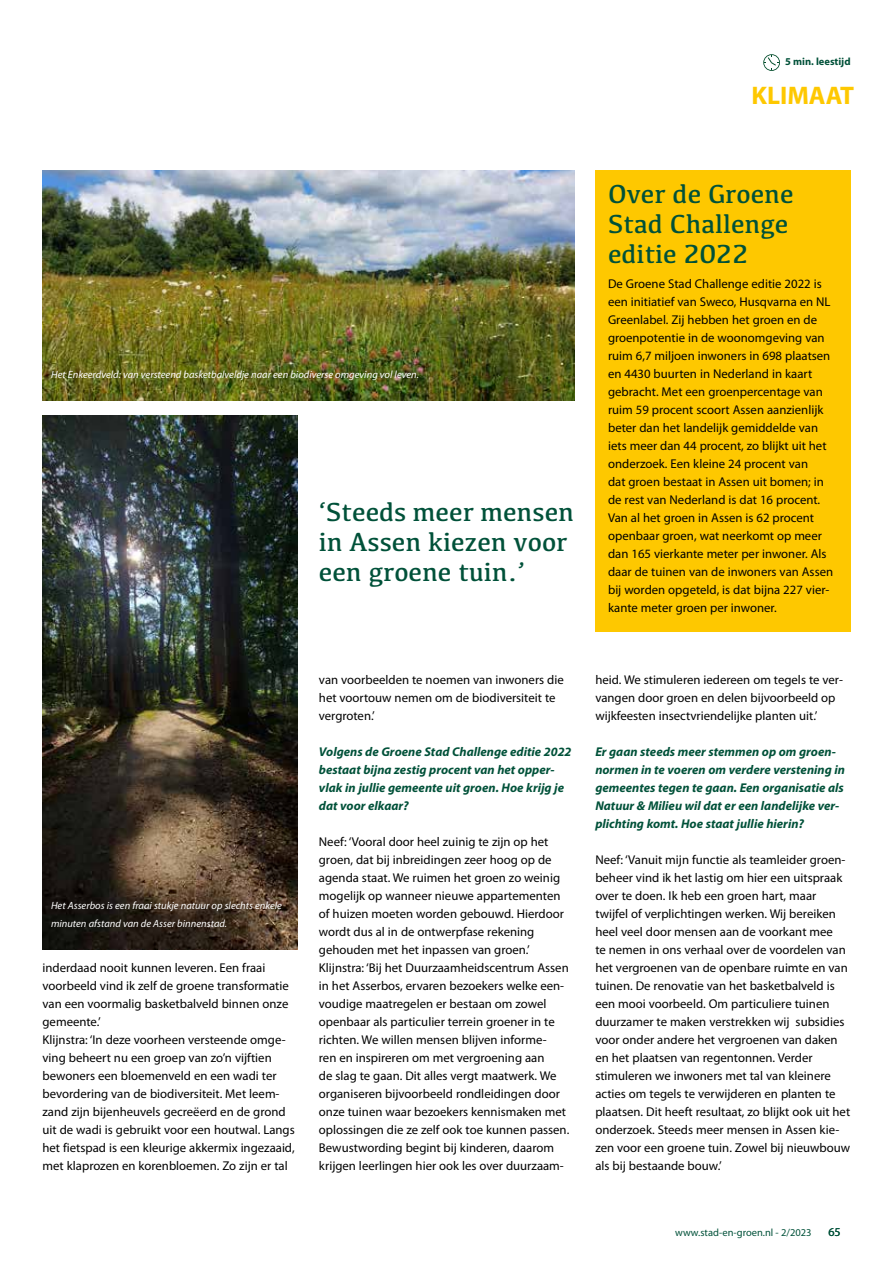
<style>
.page{position:relative;width:893px;height:1263px;background:#fff}
.page>*{position:absolute;margin:0;border:0;box-sizing:border-box;transform-origin:0 0}
.t1{font:27px/30px "Kefa";color:#005139}
.t2{font:700 25.5px "Myriad Pro";color:#fec800}
.t3{font:12.75px/18px "Myriad Pro";color:#000}
.t4{font:italic 700 12.75px/18px "Myriad Pro";color:#005139}
.t5{font:12px "Myriad Pro";color:#005139}
.t6{font:italic 10.5px/18px "Myriad Pro";color:#fff}
.t7{font:10.5px "Myriad Pro";color:#005139}
.t8{font:700 10.5px "Myriad Pro";color:#005139}
</style>
<div class="page">
<div style="left:595px;top:170px;width:255px;height:461px;background:#fec800"></div>
<img style="left:43px;top:170px;width:531px;height:231px">
<img style="left:43px;top:416px;width:255px;height:533px">
<svg style="left:763px;top:54px;width:17px;height:17px"></svg>
<p class="t8" style="left:785px;top:55px;width:67px">5 min. leestijd</p>
<h2 class="t2" style="left:751px;top:79px;width:104px">KLIMAAT</h2>
<p class="t6" style="left:51px;top:365px;width:369px">Het Enkeerdveld: van versteend basketbalveldje naar een biodiverse omgeving vol leven.</p>
<h1 class="t1" style="left:319px;top:496px;width:257px">‘Steeds meer mensen in Assen kiezen voor een groene tuin.’</h1>
<h1 class="t1" style="left:608px;top:178px;width:187px">Over de Groene<br>Stad Challenge editie 2022</h1>
<p class="t3" style="left:608px;top:275px;width:227px">De Groene Stad Challenge editie 2022 is een initiatief van Sweco, Husqvarna en NL Greenlabel. Zij hebben het groen en de groenpotentie in de woonomgeving van ruim 6,7 miljoen inwoners in 698 plaatsen en 4430 buurten in Nederland in kaart gebracht. Met een groenpercentage van ruim 59 procent scoort Assen aanzienlijk beter dan het landelijk gemiddelde van iets meer dan 44 procent, zo blijkt uit het onderzoek. Een kleine 24 procent van<br>dat groen bestaat in Assen uit bomen; in de rest van Nederland is dat 16 procent.<br>Van al het groen in Assen is 62 procent openbaar groen, wat neerkomt op meer dan 165 vierkante meter per inwoner. Als daar de tuinen van de inwoners van Assen bij worden opgeteld, is dat bijna 227 vier&shy;kante meter groen per inwoner.</p>
<p class="t6" style="left:51px;top:896px;width:233px">Het Asserbos is een fraai stukje natuur op slechts enkele minuten afstand van de Asser binnenstad.</p>
<p class="t3" style="left:43px;top:959px;width:254px">inderdaad nooit kunnen leveren. Een fraai voorbeeld vind ik zelf de groene transformatie van een voormalig basketbalveld binnen onze gemeente.’<br>Klijnstra: ‘In deze voorheen versteende omge&shy;ving beheert nu een groep van zo’n vijftien bewoners een bloemenveld en een wadi ter bevordering van de biodiversiteit. Met leem&shy;zand zijn bijenheuvels gecreëerd en de grond uit de wadi is gebruikt voor een houtwal. Langs het fietspad is een kleurige akkermix ingezaaid, met klaprozen en korenbloemen. Zo zijn er tal</p>
<p class="t3" style="left:319px;top:671px;width:246px">van voorbeelden te noemen van inwoners die het voortouw nemen om de biodiversiteit te vergroten.’</p>
<p class="t4" style="left:319px;top:742px;width:254px">Volgens de Groene Stad Challenge editie 2022 bestaat bijna zestig procent van het opper&shy;vlak in jullie gemeente uit groen. Hoe krijg je dat voor elkaar?</p>
<p class="t3" style="left:319px;top:833px;width:252px">Neef: ‘Vooral door heel zuinig te zijn op het groen, dat bij inbreidingen zeer hoog op de agenda staat. We ruimen het groen zo weinig mogelijk op wanneer nieuwe appartementen of huizen moeten worden gebouwd. Hierdoor wordt dus al in de ontwerpfase rekening gehouden met het inpassen van groen.’ Klijnstra: ‘Bij het Duurzaamheidscentrum Assen in het Asserbos, ervaren bezoekers welke een&shy;voudige maatregelen er bestaan om zowel openbaar als particulier terrein groener in te richten. We willen mensen blijven informe-<br>ren en inspireren om met vergroening aan<br>de slag te gaan. Dit alles vergt maatwerk. We organiseren bijvoorbeeld rondleidingen door onze tuinen waar bezoekers kennismaken met oplossingen die ze zelf ook toe kunnen passen.<br>Bewustwording begint bij kinderen, daarom krijgen leerlingen hier ook les over duurzaam-</p>
<p class="t3" style="left:595px;top:671px;width:249px">heid. We stimuleren iedereen om tegels te ver&shy;vangen door groen en delen bijvoorbeeld op wijkfeesten insectvriendelijke planten uit.’</p>
<p class="t4" style="left:595px;top:742px;width:251px">Er gaan steeds meer stemmen op om groen&shy;normen in te voeren om verdere verstening in gemeentes tegen te gaan. Een organisatie als Natuur &amp; Milieu wil dat er een landelijke ver&shy;plichting komt. Hoe staat jullie hierin?</p>
<p class="t3" style="left:595px;top:851px;width:256px">Neef: ‘Vanuit mijn functie als teamleider groen&shy;beheer vind ik het lastig om hier een uitspraak over te doen. Ik heb een groen hart, maar twijfel of verplichtingen werken. Wij bereiken heel veel door mensen aan de voorkant mee<br>te nemen in ons verhaal over de voordelen van het vergroenen van de openbare ruimte en van tuinen. De renovatie van het basketbalveld is een mooi voorbeeld. Om particuliere tuinen duurzamer te maken verstrekken wij subsidies voor onder andere het vergroenen van daken en het plaatsen van regentonnen. Verder stimuleren we inwoners met tal van kleinere acties om tegels te verwijderen en planten te plaatsen. Dit heeft resultaat, zo blijkt ook uit het onderzoek. Steeds meer mensen in Assen kie&shy;zen voor een groene tuin. Zowel bij nieuwbouw als bij bestaande bouw.’</p>
<p class="t7" style="left:675px;top:1226px;width:138px">www.stad-en-groen.nl - 2/2023</p>
<p class="t5" style="left:828px;top:1224px;width:14px">65</p>
</div>
